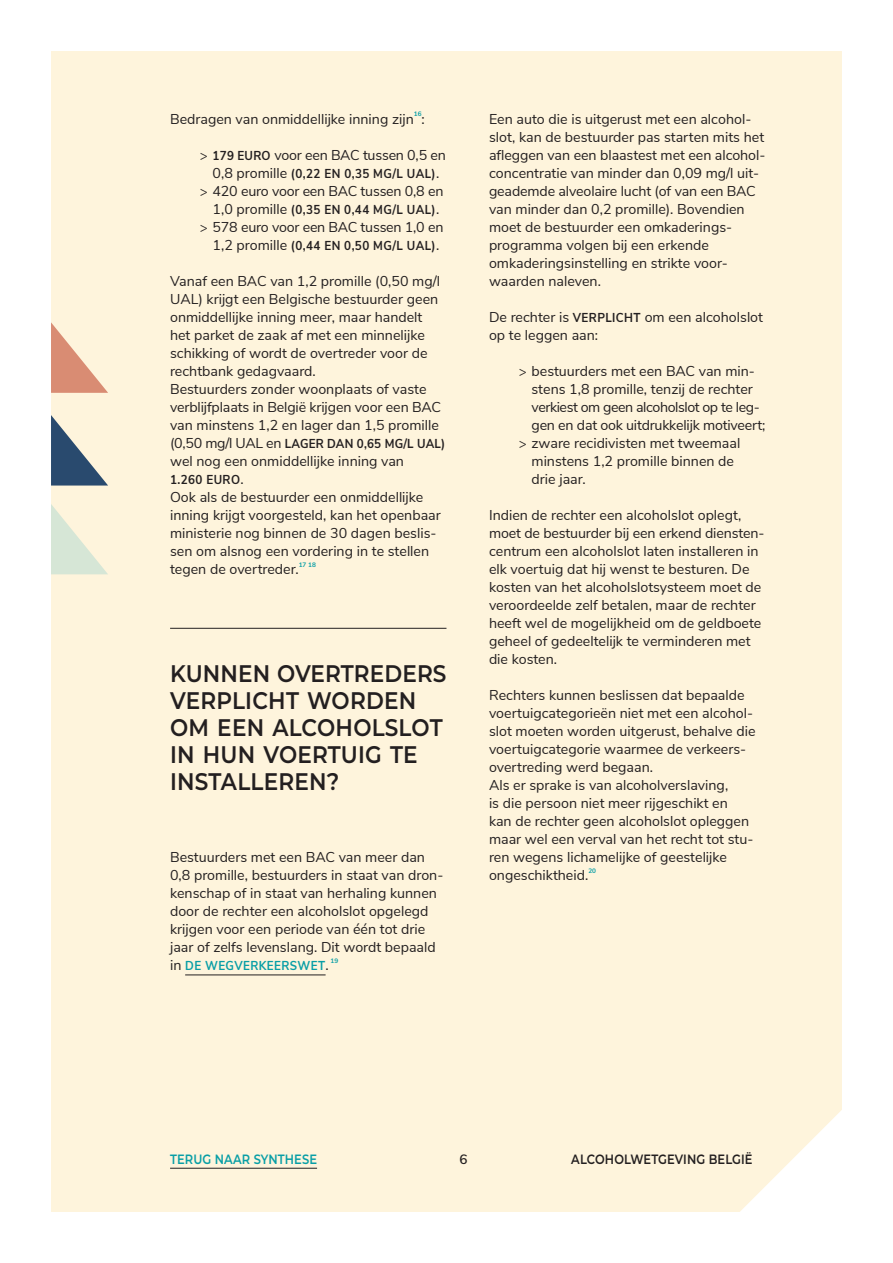
<style>
.page{position:relative;width:893px;height:1263px;background:#fff}
.page>*{position:absolute;margin:0;border:0;box-sizing:border-box;transform-origin:0 0}
._04_titel_items{font:600 24px/27px "Montserrat";letter-spacing:.01em;color:#231f20;scale:.9 1}
._05_tekst{font:14.25px/18px "Nunito Sans";color:#231f20}
._05_tekst_opsomming{font:14.25px/18px "Nunito Sans";letter-spacing:-.015em;color:#231f20}
.t1{font:600 13.5px "Montserrat";letter-spacing:.01em;color:#231f20;scale:.85 1}
.t2{font:600 13.5px "Montserrat";letter-spacing:.01em;color:#089ea6;scale:.85 1}
.t3{font:600 13.5px "Nunito Sans";color:#231f20}
._05_tekst_opsomming-2{font:700 12.9px "Nunito Sans";letter-spacing:.035em;color:#231f20;scale:.9 1}
._05_tekst-2{font:700 12.9px "Nunito Sans";letter-spacing:.015em;color:#231f20;scale:.9 1}
._05_tekst-3{font:700 12.9px "Nunito Sans";letter-spacing:.035em;color:#089ea6;scale:.9 1}
._05_tekst-4{font:700 6.45px "Nunito Sans";color:#089ea6}
.s1{font-family:"Myriad Pro";font-size:13.5px}
.s2{font-weight:700;font-size:12.9px}
.s3{font-weight:400;font-size:14.25px}
.s4{font-weight:400;font-size:14.25px;color:#231f20}
</style>
<div class="page">
<div style="left:51px;top:51px;width:791px;height:1161px;background:#fef4dc"></div>
<svg style="left:51px;top:415px;width:57px;height:70px;background:#949fa5"></svg>
<svg style="left:51px;top:504px;width:57px;height:70px;background:#eaecd8"></svg>
<svg style="left:51px;top:322px;width:57px;height:71px;background:#ebc0a7"></svg>
<hr style="left:170px;top:1168px;width:147px;height:1px;background:#231f20">
<hr style="left:170px;top:628px;width:276px;height:1px;background:#231f20">
<hr style="left:185px;top:974px;width:141px;height:1px;background:#231f20">
<p class="_05_tekst" style="left:170px;top:109px;width:245px">Bedragen van onmiddellijke inning zijn</p>
<p class="_05_tekst-4" style="left:414px;top:110px;width:9px">16</p>
<p class="_05_tekst" style="left:422px;top:109px;width:5px">:</p>
<p class="_05_tekst_opsomming" style="left:200px;top:145px;width:248px"><span class="s1">&gt;</span> <span class="s2">179 EURO</span> voor een BAC tussen 0,5 en</p>
<p class="_05_tekst_opsomming-2" style="left:213px;top:164px;width:253px"><span class="s3">0,8 promille</span> (0,22 EN 0,35 MG/L UAL)<span class="s3">.</span></p>
<p class="_05_tekst_opsomming" style="left:200px;top:181px;width:245px"><span class="s1">&gt;</span> 420 euro voor een BAC tussen 0,8 en</p>
<p class="_05_tekst_opsomming-2" style="left:213px;top:200px;width:253px"><span class="s3">1,0 promille</span> (0,35 EN 0,44 MG/L UAL)<span class="s3">.</span></p>
<p class="_05_tekst_opsomming" style="left:200px;top:217px;width:245px"><span class="s1">&gt;</span> 578 euro voor een BAC tussen 1,0 en</p>
<p class="_05_tekst_opsomming-2" style="left:213px;top:236px;width:253px"><span class="s3">1,2 promille</span> (0,44 EN 0,50 MG/L UAL)<span class="s3">.</span></p>
<p class="_05_tekst" style="left:170px;top:271px;width:271px">Vanaf een BAC van 1,2 promille (0,50 mg/l UAL) krijgt een Belgische bestuurder geen onmiddellijke inning meer, maar handelt het parket de zaak af met een minnelijke schikking of wordt de overtreder voor de rechtbank gedagvaard.</p>
<p class="_05_tekst" style="left:170px;top:379px;width:272px">Bestuurders zonder woonplaats of vaste verblijfplaats in België krijgen voor een BAC van minstens 1,2 en lager dan 1,5 promille</p>
<p class="_05_tekst-2" style="left:170px;top:434px;width:307px"><span class="s3">(0,50 mg/l UAL en</span> LAGER DAN 0,65 MG/L UAL)</p>
<p class="_05_tekst" style="left:170px;top:451px;width:235px">wel nog een onmiddellijke inning van</p>
<p class="_05_tekst-2" style="left:170px;top:470px;width:83px">1.260 EURO<span class="s3">.</span></p>
<p class="_05_tekst" style="left:170px;top:487px;width:272px">Ook als de bestuurder een onmiddellijke inning krijgt voorgesteld, kan het openbaar ministerie nog binnen de 30 dagen beslis&shy;sen om alsnog een vordering in te stellen tegen de overtreder.</p>
<p class="_05_tekst-4" style="left:299px;top:560px;width:19px">17 18</p>
<p class="_04_titel_items" style="left:170px;top:659px;width:309px">KUNNEN OVERTREDERS<br>VERPLICHT WORDEN<br>OM EEN ALCOHOLSLOT<br>IN HUN VOERTUIG TE<br>INSTALLEREN?</p>
<p class="_05_tekst" style="left:170px;top:847px;width:275px">Bestuurders met een BAC van meer dan 0,8 promille, bestuurders in staat van dron&shy;kenschap of in staat van herhaling kunnen door de rechter een alcoholslot opgelegd krijgen voor een periode van één tot drie jaar of zelfs levenslang. Dit wordt bepaald</p>
<p class="_05_tekst-3" style="left:170px;top:956px;width:178px"><span class="s4">in</span> DE WEGVERKEERSWET<span class="s4">.</span></p>
<p class="_05_tekst-4" style="left:330px;top:956px;width:9px">19</p>
<p class="_05_tekst" style="left:489px;top:109px;width:277px">Een auto die is uitgerust met een alcohol&shy;slot, kan de bestuurder pas starten mits het afleggen van een blaastest met een alcohol&shy;concentratie van minder dan 0,09 mg/l uit&shy;geademde alveolaire lucht (of van een BAC van minder dan 0,2 promille). Bovendien moet de bestuurder een omkaderings&shy;programma volgen bij een erkende omkaderingsinstelling en strikte voor&shy;waarden naleven.</p>
<p class="_05_tekst" style="left:489px;top:307px;width:276px">De rechter is <span class="s2">VERPLICHT</span> om een alcoholslot op te leggen aan:</p>
<p class="_05_tekst_opsomming" style="left:531px;top:361px;width:235px;text-indent:-13px"><span class="s1">&gt;</span> bestuurders met een BAC van min&shy;stens 1,8 promille, tenzij de rechter verkiest om geen alcoholslot op te leg&shy;gen en dat ook uitdrukkelijk motiveert;</p>
<p class="_05_tekst_opsomming" style="left:531px;top:433px;width:210px;text-indent:-13px"><span class="s1">&gt;</span> zware recidivisten met tweemaal minstens 1,2 promille binnen de drie jaar.</p>
<p class="_05_tekst" style="left:489px;top:505px;width:275px">Indien de rechter een alcoholslot oplegt, moet de bestuurder bij een erkend diensten&shy;centrum een alcoholslot laten installeren in elk voertuig dat hij wenst te besturen. De kosten van het alcoholslotsysteem moet de veroordeelde zelf betalen, maar de rechter heeft wel de mogelijkheid om de geldboete geheel of gedeeltelijk te verminderen met die kosten.</p>
<p class="_05_tekst" style="left:489px;top:685px;width:268px">Rechters kunnen beslissen dat bepaalde voertuigcategorieën niet met een alcohol&shy;slot moeten worden uitgerust, behalve die voertuigcategorie waarmee de verkeers&shy;overtreding werd begaan.</p>
<p class="_05_tekst" style="left:489px;top:775px;width:266px">Als er sprake is van alcoholverslaving,<br>is die persoon niet meer rijgeschikt en kan de rechter geen alcoholslot opleggen maar wel een verval van het recht tot stu&shy;ren wegens lichamelijke of geestelijke ongeschiktheid.</p>
<p class="_05_tekst-4" style="left:588px;top:866px;width:9px">20</p>
<p class="t2" style="left:170px;top:1149px;width:174px">TERUG NAAR SYNTHESE</p>
<p class="t3" style="left:459px;top:1149px;width:10px">6</p>
<p class="t1" style="left:571px;top:1149px;width:215px">ALCOHOLWETGEVING BELGIË</p>
</div>
